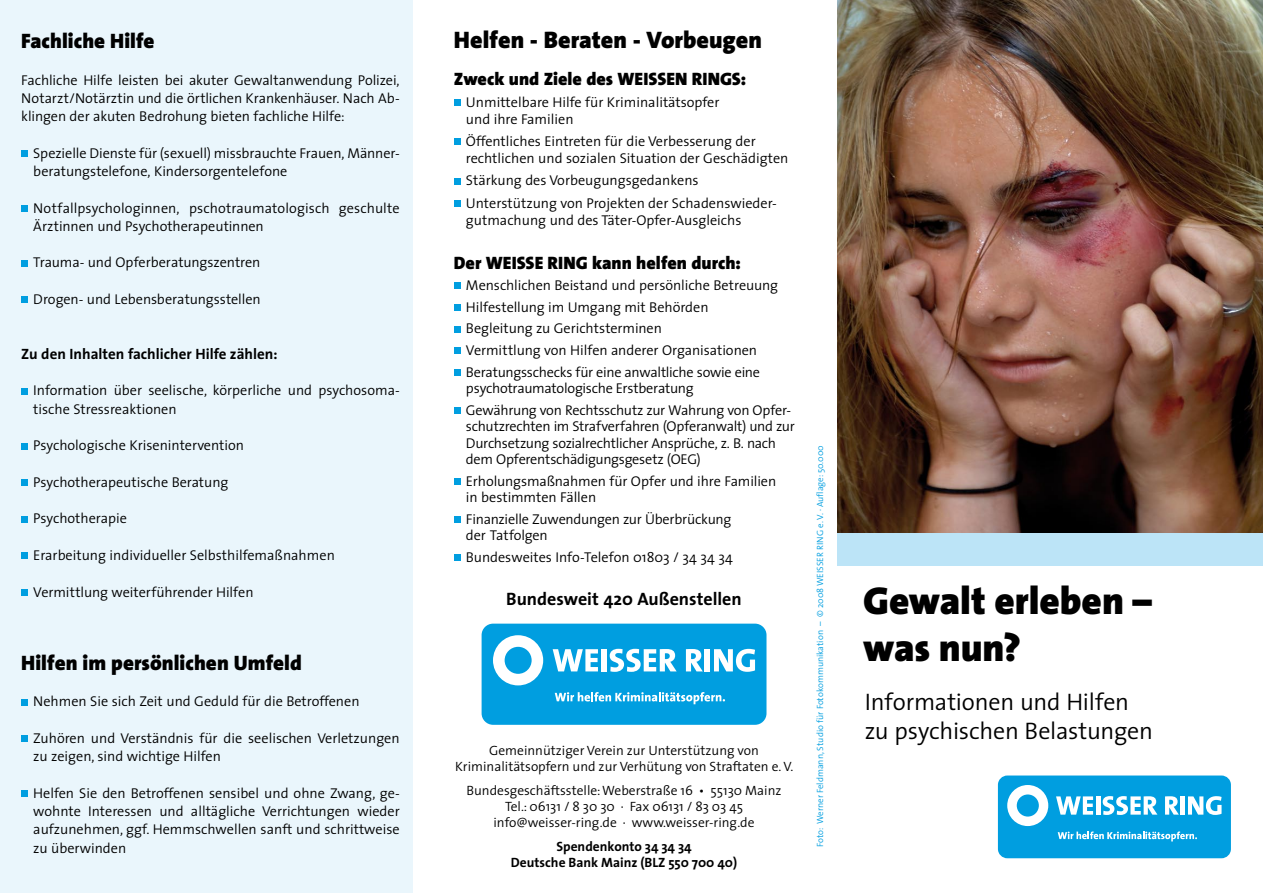
<style>
.page{position:relative;width:1263px;height:893px;background:#fff}
.page>*{position:absolute;margin:0;border:0;box-sizing:border-box;transform-origin:0 0}
.t1{font:900 39px/46.8px "The Sans";color:#000}
.t2{font:300 24px/28.8px "The Sans";letter-spacing:-.01em;color:#000}
.t3{font:900 24px "The Sans";color:#000}
.t4{font:900 21px "The Sans";color:#000}
.t5{font:900 18px "The Sans";color:#000}
.t6{font:700 18px "The Sans";color:#000}
.t7{font:700 15px "The Sans";color:#000}
.t8{font:300 14.25px/18.3px "The Sans";color:#000}
.t9{font:300 14.25px/16.5px "The Sans";letter-spacing:-.02em;color:#000}
.t10{font:300 13.5px/16.2px "The Sans";color:#000;text-align:center}
.t11{font:700 13.5px/16.2px "The Sans";color:#000;text-align:center}
.t12{font:300 9px "The Sans";color:#009ee0}
</style>
<div class="page">
<div style="left:0;top:0;width:412px;height:893px;background:#eaf6fc"></div>
<img style="left:838px;top:0;width:425px;height:533px">
<div style="left:998px;top:775px;width:233px;height:83px;background:#009ee0;border-radius:9px"></div>
<svg style="left:1058px;top:831px;width:139px;height:10px"></svg>
<svg style="left:1007px;top:785px;width:41px;height:41px"></svg>
<svg style="left:1056px;top:796px;width:37px;height:19px"></svg>
<hr style="left:1096px;top:796px;width:4px;height:19px;background:#fff">
<svg style="left:1103px;top:796px;width:54px;height:19px"></svg>
<svg style="left:1165px;top:796px;width:14px;height:19px"></svg>
<div style="left:1180px;top:796px;width:5px;height:19px;background:#fff"></div>
<svg style="left:1188px;top:796px;width:33px;height:19px"></svg>
<div style="left:838px;top:533px;width:425px;height:33px;background:#bce4f7"></div>
<div style="left:21px;top:150px;width:7px;height:7px;background:#009ee0"></div>
<div style="left:21px;top:205px;width:7px;height:7px;background:#009ee0"></div>
<div style="left:21px;top:260px;width:7px;height:6px;background:#009ee0"></div>
<div style="left:21px;top:297px;width:7px;height:6px;background:#009ee0"></div>
<div style="left:21px;top:388px;width:7px;height:6px;background:#009ee0"></div>
<div style="left:21px;top:443px;width:7px;height:6px;background:#009ee0"></div>
<div style="left:21px;top:479px;width:7px;height:7px;background:#009ee0"></div>
<div style="left:21px;top:516px;width:7px;height:6px;background:#009ee0"></div>
<div style="left:21px;top:553px;width:7px;height:6px;background:#009ee0"></div>
<div style="left:21px;top:589px;width:7px;height:6px;background:#009ee0"></div>
<div style="left:21px;top:699px;width:7px;height:6px;background:#009ee0"></div>
<div style="left:21px;top:735px;width:7px;height:7px;background:#009ee0"></div>
<div style="left:21px;top:790px;width:7px;height:7px;background:#009ee0"></div>
<div style="left:482px;top:624px;width:284px;height:101px;background:#009ee0;border-radius:11px"></div>
<svg style="left:555px;top:692px;width:170px;height:12px"></svg>
<svg style="left:493px;top:635px;width:50px;height:50px"></svg>
<svg style="left:553px;top:649px;width:45px;height:22px"></svg>
<div style="left:601px;top:649px;width:6px;height:22px;background:#fff"></div>
<svg style="left:610px;top:649px;width:67px;height:23px"></svg>
<svg style="left:686px;top:649px;width:17px;height:22px"></svg>
<div style="left:705px;top:649px;width:5px;height:22px;background:#fff"></div>
<svg style="left:714px;top:649px;width:41px;height:23px"></svg>
<div style="left:454px;top:99px;width:6px;height:7px;background:#009ee0"></div>
<svg style="left:454px;top:139px;width:6px;height:6px"></svg>
<svg style="left:454px;top:178px;width:6px;height:6px"></svg>
<div style="left:454px;top:200px;width:6px;height:7px;background:#009ee0"></div>
<svg style="left:454px;top:283px;width:6px;height:6px"></svg>
<div style="left:454px;top:304px;width:6px;height:7px;background:#009ee0"></div>
<svg style="left:454px;top:326px;width:6px;height:6px"></svg>
<div style="left:454px;top:347px;width:6px;height:7px;background:#009ee0"></div>
<svg style="left:454px;top:369px;width:6px;height:6px"></svg>
<div style="left:454px;top:407px;width:6px;height:7px;background:#009ee0"></div>
<div style="left:454px;top:478px;width:6px;height:7px;background:#009ee0"></div>
<div style="left:454px;top:516px;width:6px;height:7px;background:#009ee0"></div>
<svg style="left:454px;top:555px;width:6px;height:6px"></svg>
<h3 class="t4" style="left:21px;top:27px;width:135px">Fachliche Hilfe</h3>
<p class="t8" style="left:21px;top:71px;width:380px;text-align:justify">Fachliche Hilfe leisten bei akuter Gewaltanwendung Polizei, Notarzt/Notärztin und die örtlichen Krankenhäuser. Nach Ab&shy;klingen der akuten Bedrohung bieten fachliche Hilfe:</p>
<p class="t8" style="left:33px;top:144px;width:368px">Spezielle Dienste für (sexuell) missbrauchte Frauen, Männer&shy;beratungstelefone, Kindersorgentelefone</p>
<p class="t8" style="left:33px;top:199px;width:368px">Notfallpsychologinnen, pschotraumatologisch geschulte<br>Ärztinnen und Psychotherapeutinnen</p>
<p class="t8" style="left:33px;top:254px;width:229px">Trauma- und Opferberatungszentren</p>
<p class="t8" style="left:33px;top:290px;width:229px">Drogen- und Lebensberatungsstellen</p>
<p class="t7" style="left:21px;top:344px;width:258px">Zu den Inhalten fachlicher Hilfe zählen:</p>
<p class="t8" style="left:33px;top:382px;width:368px">Information über seelische, körperliche und psychosoma&shy;tische Stressreaktionen</p>
<p class="t8" style="left:33px;top:436px;width:212px">Psychologische Krisenintervention</p>
<p class="t8" style="left:33px;top:473px;width:197px">Psychotherapeutische Beratung</p>
<p class="t8" style="left:33px;top:510px;width:95px">Psychotherapie</p>
<p class="t8" style="left:33px;top:546px;width:303px">Erarbeitung individueller Selbsthilfemaßnahmen</p>
<p class="t8" style="left:33px;top:583px;width:222px">Vermittlung weiterführender Hilfen</p>
<h3 class="t4" style="left:21px;top:649px;width:282px">Hilfen im persönlichen Umfeld</h3>
<p class="t8" style="left:33px;top:692px;width:328px">Nehmen Sie sich Zeit und Geduld für die Betroffenen</p>
<p class="t8" style="left:33px;top:729px;width:368px">Zuhören und Verständnis für die seelischen Verletzungen zu zeigen, sind wichtige Hilfen</p>
<p class="t8" style="left:33px;top:784px;width:368px;text-align:justify">Helfen Sie den Betroffenen sensibel und ohne Zwang, ge&shy;wohnte Interessen und alltägliche Verrichtungen wieder aufzunehmen, ggf. Hemmschwellen sanft und schrittweise zu überwinden</p>
<h2 class="t3" style="left:454px;top:25px;width:309px">Helfen - Beraten - Vorbeugen</h2>
<p class="t5" style="left:454px;top:67px;width:294px">Zweck und Ziele des WEISSEN RINGS:</p>
<p class="t8" style="left:466px;top:94px;width:255px;line-height:17.1px">Unmittelbare Hilfe für Kriminalitätsopfer und ihre Familien</p>
<p class="t8" style="left:466px;top:133px;width:324px;line-height:17.1px">Öffentliches Eintreten für die Verbesserung der rechtlichen und sozialen Situation der Geschädigten</p>
<p class="t8" style="left:466px;top:170px;width:312px;line-height:22.2px">Stärkung des Vorbeugungsgedankens<br>Unterstützung von Projekten der Schadenswieder-</p>
<p class="t8" style="left:466px;top:211px;width:277px">gutmachung und des Täter-Opfer-Ausgleichs</p>
<p class="t5" style="left:454px;top:251px;width:289px">Der WEISSE RING kann helfen durch:</p>
<p class="t8" style="left:466px;top:275px;width:314px;line-height:21.6px">Menschlichen Beistand und persönliche Betreuung Hilfestellung im Umgang mit Behörden Begleitung zu Gerichtsterminen<br>Vermittlung von Hilfen anderer Organisationen Beratungsschecks für eine anwaltliche sowie eine</p>
<p class="t9" style="left:466px;top:378px;width:327px;line-height:21.6px">psychotraumatologische Erstberatung<br>Gewährung von Rechtsschutz zur Wahrung von Opfer-</p>
<p class="t9" style="left:466px;top:418px;width:330px">schutzrechten im Strafverfahren (Opferanwalt) und zur<br>Durchsetzung sozialrechtlicher Ansprüche, z. B. nach dem Opferentschädigungsgesetz (OEG)</p>
<p class="t8" style="left:466px;top:473px;width:312px;line-height:16.5px">Erholungsmaßnahmen für Opfer und ihre Familien in bestimmten Fällen</p>
<p class="t8" style="left:466px;top:511px;width:267px;line-height:16.5px">Finanzielle Zuwendungen zur Überbrückung der Tatfolgen</p>
<p class="t8" style="left:466px;top:548px;width:268px">Bundesweites Info-Telefon 01803 / 34 34 34</p>
<p class="t6" style="left:506px;top:587px;width:237px">Bundesweit 420 Außenstellen</p>
<p class="t10" style="left:455px;top:742px;width:340px">Gemeinnütziger Verein zur Unterstützung von<br>Kriminalitätsopfern und zur Verhütung von Straftaten e. V.</p>
<p class="t10" style="left:466px;top:782px;width:316px">Bundesgeschäftsstelle: Weberstraße 16 • 55130 Mainz<br>Tel.: 06131 / 8 30 30 · Fax 06131 / 83 03 45 info@weisser-ring.de · www.weisser-ring.de</p>
<p class="t11" style="left:511px;top:838px;width:228px">Spendenkonto 34 34 34<br>Deutsche Bank Mainz (BLZ 550 700 40)</p>
<p class="t12" style="left:814px;top:847px;width:403px;rotate:-90deg">Foto: Werner Feldmann, Studio für Fotokommunikation – © 2008 WEISSER RING e. V. · Auflage: 50.000</p>
<h1 class="t1" style="left:863px;top:578px;width:290px">Gewalt erleben – was nun?</h1>
<h2 class="t2" style="left:865px;top:688px;width:290px">Informationen und Hilfen zu psychischen Belastungen</h2>
</div>
